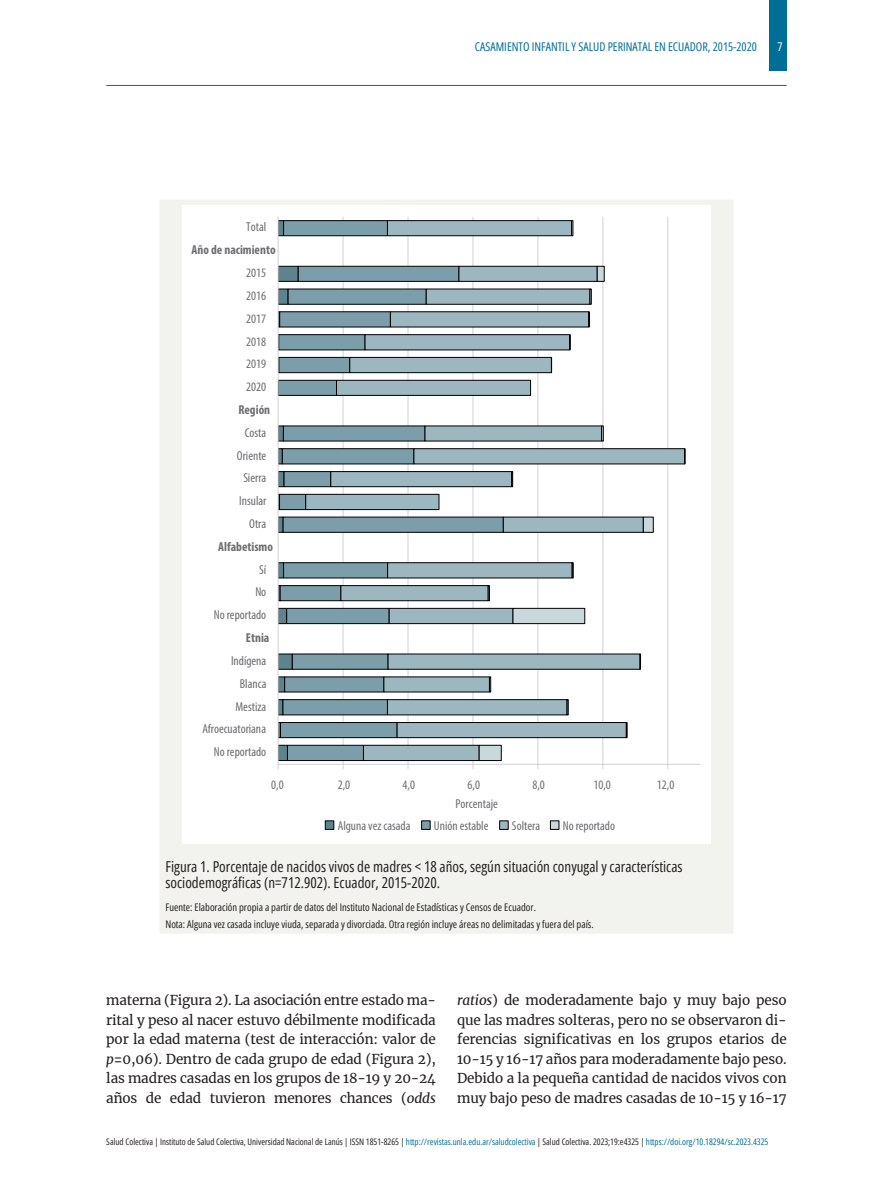
<style>
.page{position:relative;width:893px;height:1191px;background:#fff}
.page>*{position:absolute;margin:0;border:0;box-sizing:border-box;transform-origin:0 0}
.t1{font:15px/16.5px "Open Sans";color:#231f20}
.t2{font:13.5px/19.5px "Merriweather";letter-spacing:-.01em;color:#231f20;text-align:justify}
.t3{font:condensed 13.05px "Myriad Pro";color:#6c6d70}
.t4{font:700 condensed 13.05px "Myriad Pro";color:#6c6d70}
.t5{font:12px "Open Sans";color:#006e96}
.t6{font:12px "Open Sans";color:#fff}
.t7{font:10.5px/16.2px "Open Sans";color:#231f20}
.t8{font:9px "Open Sans";color:#231f20}
.s1{font-style:italic}
.s2{color:#006e96}
</style>
<div class="page">
<div style="left:770px;top:0;width:17px;height:71px;background:#006e96"></div>
<hr style="left:106px;top:85px;width:681px;height:1px;background:#006e96">
<div style="left:160px;top:200px;width:573px;height:733px;background:#f2f2ef"></div>
<div style="left:182px;top:205px;width:529px;height:638px;background:#fff"></div>
<hr style="left:667px;top:217px;width:1px;height:547px;background:#d0d1d1">
<hr style="left:602px;top:217px;width:1px;height:547px;background:#d0d1d1">
<hr style="left:537px;top:217px;width:1px;height:547px;background:#d0d1d1">
<hr style="left:473px;top:217px;width:1px;height:547px;background:#d0d1d1">
<hr style="left:408px;top:217px;width:1px;height:547px;background:#d0d1d1">
<hr style="left:343px;top:217px;width:1px;height:547px;background:#d0d1d1">
<svg style="left:299px;top:220px;width:6px;height:541px"></svg>
<svg style="left:305px;top:220px;width:174px;height:541px"></svg>
<svg style="left:479px;top:220px;width:206px;height:541px"></svg>
<hr style="left:278px;top:764px;width:422px;height:1px;background:#d0d1d1">
<svg style="left:278px;top:220px;width:21px;height:549px"></svg>
<hr style="left:278px;top:217px;width:1px;height:547px;background:#d0d1d1">
<div style="left:325px;top:820px;width:9px;height:9px;background:#5d838f;border:1px solid #000001"></div>
<svg style="left:421px;top:820px;width:9px;height:9px"></svg>
<svg style="left:499px;top:820px;width:9px;height:9px"></svg>
<div style="left:550px;top:820px;width:9px;height:9px;background:#c9d8db;border:1px solid #000001"></div>
<p class="t3" style="left:246px;top:219px;width:22px">Total</p>
<p class="t4" style="left:192px;top:242px;width:86px">Año de nacimiento</p>
<p class="t3" style="left:246px;top:265px;width:21px">2015</p>
<p class="t3" style="left:246px;top:288px;width:21px">2016</p>
<p class="t3" style="left:246px;top:310px;width:21px">2017</p>
<p class="t3" style="left:246px;top:333px;width:21px">2018</p>
<p class="t3" style="left:246px;top:356px;width:21px">2019</p>
<p class="t3" style="left:246px;top:379px;width:21px">2020</p>
<p class="t4" style="left:238px;top:401px;width:33px">Región</p>
<p class="t3" style="left:245px;top:424px;width:23px">Costa</p>
<p class="t3" style="left:237px;top:447px;width:31px">Oriente</p>
<p class="t3" style="left:243px;top:470px;width:24px">Sierra</p>
<p class="t3" style="left:239px;top:493px;width:29px">Insular</p>
<p class="t3" style="left:249px;top:516px;width:18px">Otra</p>
<p class="t4" style="left:218px;top:538px;width:56px">Alfabetismo</p>
<p class="t3" style="left:259px;top:561px;width:8px">Sí</p>
<p class="t3" style="left:255px;top:584px;width:12px">No</p>
<p class="t3" style="left:214px;top:607px;width:54px">No reportado</p>
<p class="t4" style="left:246px;top:629px;width:25px">Etnia</p>
<p class="t3" style="left:231px;top:652px;width:37px">Indígena</p>
<p class="t3" style="left:240px;top:675px;width:28px">Blanca</p>
<p class="t3" style="left:236px;top:698px;width:32px">Mestiza</p>
<p class="t3" style="left:202px;top:721px;width:65px">Afroecuatoriana</p>
<p class="t3" style="left:214px;top:744px;width:54px">No reportado</p>
<p class="t5" style="left:475px;top:39px;width:283px">CASAMIENTO INFANTIL Y SALUD PERINATAL EN ECUADOR, 2015-2020</p>
<p class="t6" style="left:777px;top:39px;width:7px">7</p>
<p class="t3" style="left:271px;top:776px;width:14px">0,0</p>
<p class="t3" style="left:338px;top:776px;width:14px">2,0</p>
<p class="t3" style="left:403px;top:776px;width:14px">4,0</p>
<p class="t3" style="left:467px;top:776px;width:14px">6,0</p>
<p class="t3" style="left:532px;top:776px;width:14px">8,0</p>
<p class="t3" style="left:593px;top:776px;width:19px">10,0</p>
<p class="t3" style="left:657px;top:776px;width:19px">12,0</p>
<p class="t3" style="left:455px;top:796px;width:44px">Porcentaje</p>
<p class="t3" style="left:338px;top:817px;width:74px">Alguna vez casada</p>
<p class="t3" style="left:434px;top:817px;width:56px">Unión estable</p>
<p class="t3" style="left:512px;top:817px;width:30px">Soltera</p>
<p class="t3" style="left:563px;top:817px;width:54px">No reportado</p>
<p class="t1" style="left:165px;top:857px;width:519px">Figura 1. Porcentaje de nacidos vivos de madres &lt; 18 años, según situación conyugal y características sociodemográficas (n=712.902). Ecuador, 2015-2020.</p>
<p class="t7" style="left:165px;top:899px;width:430px">Fuente: Elaboración propia a partir de datos del Instituto Nacional de Estadísticas y Censos de Ecuador.<br>Nota: Alguna vez casada incluye viuda, separada y divorciada. Otra región incluye áreas no delimitadas y fuera del país.</p>
<p class="t2" style="left:106px;top:990px;width:331px">materna (Figura 2). La asociación entre estado ma&shy;rital y peso al nacer estuvo débilmente modificada por la edad materna (test de interacción: valor de <span class="s1">p</span>=0,06). Dentro de cada grupo de edad (Figura 2), las madres casadas en los grupos de 18-19 y 20-24 años de edad tuvieron menores chances (<span class="s1">odds</span></p>
<p class="t2" style="left:457px;top:990px;width:331px"><span class="s1">ratios</span>) de moderadamente bajo y muy bajo peso que las madres solteras, pero no se observaron di&shy;ferencias significativas en los grupos etarios de 10-15 y 16-17 años para moderadamente bajo peso.<br>Debido a la pequeña cantidad de nacidos vivos con muy bajo peso de madres casadas de 10-15 y 16-17</p>
<p class="t8" style="left:106px;top:1135px;width:664px">Salud Colectiva | Instituto de Salud Colectiva, Universidad Nacional de Lanús | ISSN 1851-8265 | <span class="s2">http://revistas.unla.edu.ar/saludcolectiva</span> | Salud Colectiva. 2023;19:e4325 | <span class="s2">https://doi.org/10.18294/sc.2023.4325</span></p>
</div>
